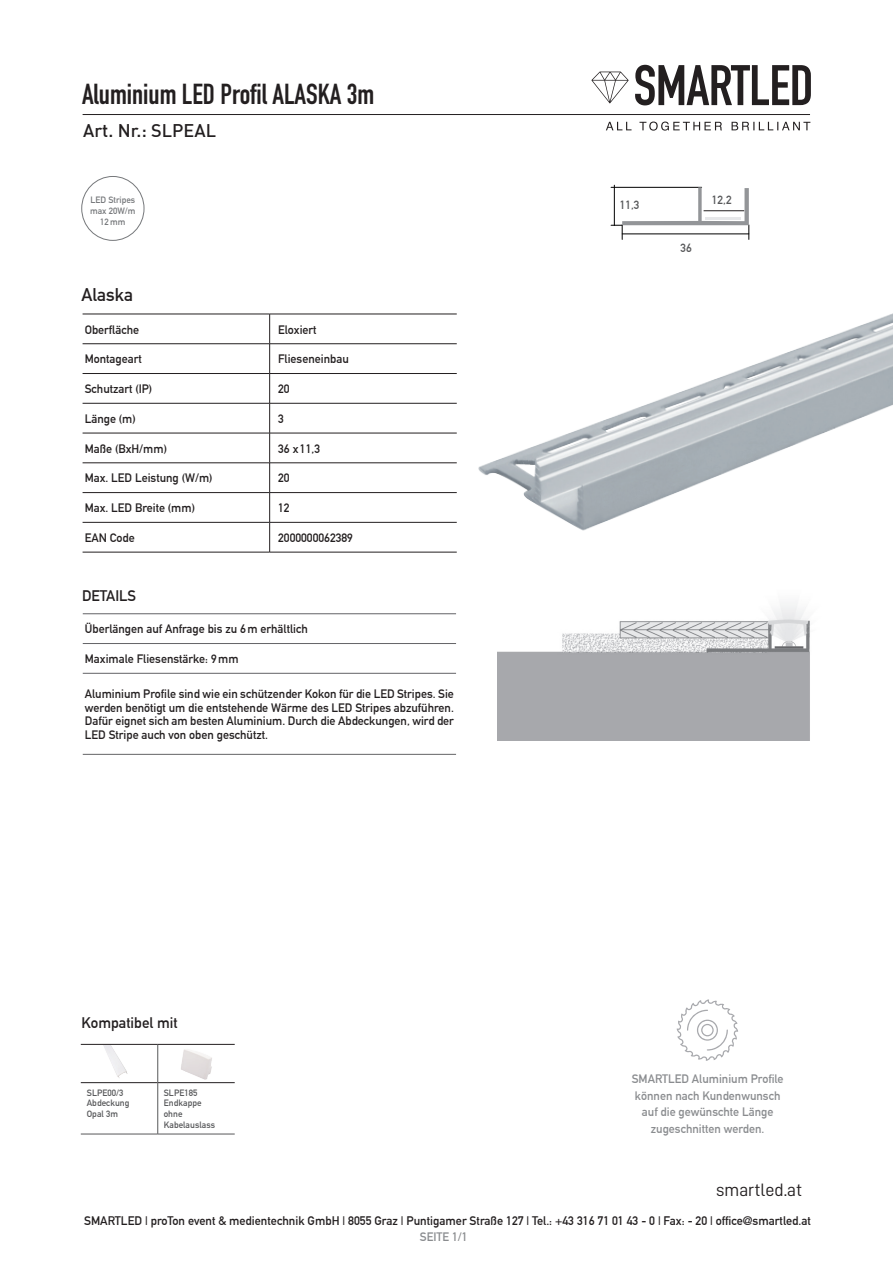
<style>
.page{position:relative;width:893px;height:1263px;background:#fff}
.page>*{position:absolute;margin:0;border:0;box-sizing:border-box;transform-origin:0 0}
.t1{font:700 28.5px "DIN Condensed";color:#231f20}
.t2{font:500 18px "DIN";color:#231f20}
.t3{font:18px "D DIN";color:#231f20}
.t4{font:700 18px "DIN Alternate";color:#231f20}
.t5{font:700 15px "DIN Alternate";color:#231f20}
.t6{font:700 12.15px "DIN Alternate";color:#231f20}
.t7{font:700 12px/13.5px "DIN Alternate";color:#231f20;text-align:justify}
.t8{font:700 12px/16.5px "DIN Alternate";color:#8a8c8f;text-align:center}
.t9{font:700 11.7px "DIN Alternate";color:#57585a}
.t10{font:700 9px/10.8px "DIN Alternate";letter-spacing:.005em;color:#57585a}
.t11{font:700 9px/10.8px "DIN Alternate";color:#76787b;text-align:center}
</style>
<div class="page">
<hr style="left:83px;top:114px;width:727px;height:1px;background:#231f20">
<svg style="left:591px;top:72px;width:38px;height:31px"></svg>
<svg style="left:606px;top:122px;width:204px;height:9px"></svg>
<svg style="left:635px;top:65px;width:176px;height:40px"></svg>
<svg style="left:83px;top:315px;width:373px;height:88px"></svg>
<hr style="left:83px;top:403px;width:187px;height:1px;background:#231f20">
<hr style="left:270px;top:403px;width:187px;height:1px;background:#231f20">
<hr style="left:269px;top:403px;width:1px;height:30px;background:#231f20">
<hr style="left:83px;top:433px;width:187px;height:1px;background:#231f20">
<hr style="left:270px;top:433px;width:187px;height:1px;background:#231f20">
<hr style="left:269px;top:433px;width:1px;height:30px;background:#231f20">
<hr style="left:83px;top:463px;width:187px;height:1px;background:#231f20">
<hr style="left:270px;top:463px;width:187px;height:1px;background:#231f20">
<hr style="left:83px;top:492px;width:187px;height:1px;background:#231f20">
<hr style="left:270px;top:492px;width:187px;height:1px;background:#231f20">
<svg style="left:269px;top:463px;width:1px;height:59px"></svg>
<hr style="left:83px;top:522px;width:187px;height:1px;background:#231f20">
<hr style="left:270px;top:522px;width:187px;height:1px;background:#231f20">
<hr style="left:269px;top:522px;width:1px;height:30px;background:#231f20">
<hr style="left:83px;top:552px;width:187px;height:1px;background:#231f20">
<hr style="left:270px;top:552px;width:187px;height:1px;background:#231f20">
<hr style="left:83px;top:314px;width:187px;height:1px;background:#231f20">
<hr style="left:270px;top:314px;width:187px;height:1px;background:#231f20">
<img style="left:456px;top:313px;width:437px;height:218px">
<svg style="left:83px;top:614px;width:373px;height:140px"></svg>
<hr style="left:83px;top:613px;width:373px;height:1px;background:#636366">
<hr style="left:83px;top:643px;width:373px;height:1px;background:#636366">
<hr style="left:83px;top:673px;width:373px;height:1px;background:#636366">
<hr style="left:83px;top:754px;width:373px;height:1px;background:#636366">
<div style="left:81px;top:176px;width:63px;height:65px;border:1px solid #76787b;border-radius:50%"></div>
<img style="left:498px;top:603px;width:312px;height:138px">
<hr style="left:614px;top:185px;width:1px;height:40px;background:#000001">
<svg style="left:611px;top:187px;width:139px;height:52px"></svg>
<hr style="left:706px;top:217px;width:35px;height:3px;background:#e6e7e9">
<hr style="left:704px;top:210px;width:40px;height:1px;background:#231f20">
<img style="left:103px;top:1045px;width:25px;height:33px">
<img style="left:181px;top:1049px;width:31px;height:31px">
<hr style="left:81px;top:1082px;width:77px;height:1px;background:#231f20">
<hr style="left:158px;top:1082px;width:77px;height:1px;background:#231f20">
<hr style="left:81px;top:1134px;width:77px;height:1px;background:#57585a">
<hr style="left:158px;top:1134px;width:77px;height:1px;background:#57585a">
<hr style="left:157px;top:1045px;width:1px;height:38px;background:#57585a">
<hr style="left:157px;top:1083px;width:1px;height:51px;background:#57585a">
<hr style="left:81px;top:1044px;width:77px;height:1px;background:#231f20">
<hr style="left:158px;top:1044px;width:77px;height:1px;background:#231f20">
<svg style="left:677px;top:999px;width:61px;height:62px"></svg>
<h1 class="t1" style="left:82px;top:75px;width:294px">Aluminium LED Profil ALASKA 3m</h1>
<h2 class="t2" style="left:83px;top:119px;width:134px">Art. Nr.: SLPEAL</h2>
<p class="t11" style="left:90px;top:194px;width:47px">LED Stripes max 20W/m<br>12mm</p>
<h2 class="t4" style="left:82px;top:281px;width:53px">Alaska</h2>
<p class="t7" style="left:85px;top:322px;width:56px">Oberfläche</p>
<p class="t7" style="left:278px;top:322px;width:40px">Eloxiert</p>
<p class="t7" style="left:85px;top:351px;width:59px">Montageart</p>
<p class="t7" style="left:278px;top:351px;width:72px">Flieseneinbau</p>
<p class="t7" style="left:85px;top:381px;width:69px">Schutzart (IP)</p>
<p class="t7" style="left:278px;top:381px;width:13px">20</p>
<p class="t7" style="left:85px;top:411px;width:53px">Länge (m)</p>
<p class="t7" style="left:278px;top:411px;width:7px">3</p>
<p class="t7" style="left:85px;top:441px;width:84px">Maße (BxH/mm)</p>
<p class="t7" style="left:278px;top:441px;width:43px">36 x 11,3</p>
<p class="t7" style="left:85px;top:470px;width:129px">Max. LED Leistung (W/m)</p>
<p class="t7" style="left:278px;top:470px;width:13px">20</p>
<p class="t7" style="left:85px;top:500px;width:112px">Max. LED Breite (mm)</p>
<p class="t7" style="left:278px;top:500px;width:13px">12</p>
<p class="t7" style="left:85px;top:530px;width:51px">EAN Code</p>
<p class="t7" style="left:278px;top:530px;width:76px">2000000062389</p>
<p class="t5" style="left:82px;top:584px;width:56px">DETAILS</p>
<p class="t7" style="left:85px;top:621px;width:224px">Überlängen auf Anfrage bis zu 6m erhältlich</p>
<p class="t7" style="left:85px;top:651px;width:155px">Maximale Fliesenstärke: 9mm</p>
<p class="t7" style="left:85px;top:686px;width:371px">Aluminium Profile sind wie ein schützender Kokon für die LED Stripes. Sie werden benötigt um die entstehende Wärme des LED Stripes abzuführen.<br>Dafür eignet sich am besten Aluminium. Durch die Abdeckungen, wird der LED Stripe auch von oben geschützt.</p>
<p class="t5" style="left:82px;top:1011px;width:97px">Kompatibel mit</p>
<p class="t10" style="left:87px;top:1086px;width:44px">SLPE00/3<br>Abdeckung<br>Opal 3m</p>
<p class="t10" style="left:164px;top:1086px;width:53px">SLPE185<br>Endkappe ohne<br>Kabelauslass</p>
<p class="t9" style="left:620px;top:196px;width:21px">11,3</p>
<p class="t9" style="left:680px;top:239px;width:13px">36</p>
<p class="t9" style="left:712px;top:191px;width:21px">12,2</p>
<p class="t8" style="left:632px;top:1070px;width:153px">SMARTLED Aluminium Profile können nach Kundenwunsch auf die gewünschte Länge zugeschnitten werden.</p>
<h2 class="t3" style="left:716px;top:1180px;width:88px">smartled.at</h2>
<p class="t6" style="left:84px;top:1211px;width:728px">SMARTLED | proTon event &amp; medientechnik GmbH | 8055 Graz | Puntigamer Straße 127 | Tel.: +43 316 71 01 43 - 0 | Fax: - 20 | office@smartled.at</p>
<p class="t8" style="left:420px;top:1228px;width:49px">SEITE 1/1</p>
</div>
